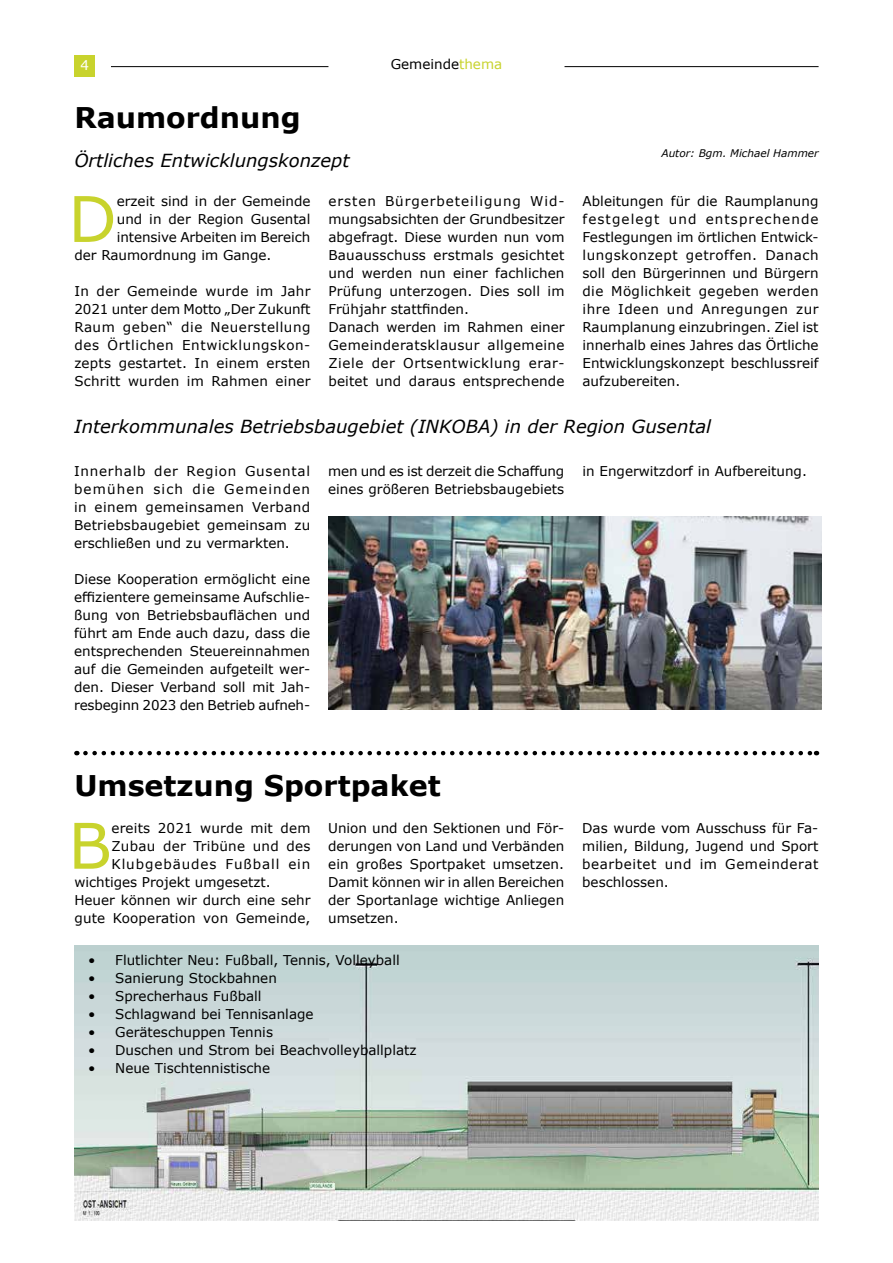
<style>
.page{position:relative;width:893px;height:1263px;background:#fff}
.page>*{position:absolute;margin:0;border:0;box-sizing:border-box;transform-origin:0 0}
.t1{font:63px "Verdana";color:#c8d32d}
.t2{font:700 28.5px "Verdana";color:#000}
.t3{font:italic 18px "Verdana";color:#000}
.t4{font:13.5px/18px "Verdana";color:#000;text-align:justify}
.t5{font:13.5px "Verdana";letter-spacing:.065em;color:#000}
.t6{font:13.5px "Verdana";letter-spacing:.02em;color:#000}
.t7{font:13.5px "Verdana";color:#fff}
.t8{font:italic 10.5px "Verdana";color:#000}
.s1{color:#c8d32d}
</style>
<div class="page">
<div style="left:74px;top:56px;width:21px;height:21px;background:#c8d32d"></div>
<hr style="left:111px;top:66px;width:217px;height:1px;background:#000">
<hr style="left:564px;top:66px;width:255px;height:1px;background:#000">
<img style="left:75px;top:945px;width:744px;height:275px">
<svg style="left:85px;top:751px;width:732px;height:4px"></svg>
<img style="left:328px;top:516px;width:493px;height:193px">
<p class="t7" style="left:81px;top:56px;width:10px">4</p>
<p class="t4" style="left:391px;top:55px;width:113px">Gemeinde<span class="s1">thema</span></p>
<h2 class="t2" style="left:74px;top:98px;width:228px">Raumordnung</h2>
<h3 class="t3" style="left:74px;top:148px;width:277px">Örtliches Entwicklungskonzept</h3>
<p class="t4" style="left:328px;top:192px;width:238px;text-align:left">ersten Bürgerbeteiligung Wid&shy;mungsabsichten der Grundbesitzer abgefragt. Diese wurden nun vom<br>Bauausschuss erstmals gesichtet und werden nun einer fachlichen<br>Prüfung unterzogen. Dies soll im<br>Frühjahr stattfinden.<br>Danach werden im Rahmen einer<br>Gemeinderatsklausur allgemeine<br>Ziele der Ortsentwicklung erar&shy;beitet und daraus entsprechende</p>
<h1 class="t1" style="left:68px;top:176px;width:50px">D</h1>
<p class="t4" style="left:117px;top:192px;width:195px">erzeit sind in der Gemeinde</p>
<p class="t4" style="left:117px;top:210px;width:195px">und in der Region Gusental</p>
<p class="t4" style="left:117px;top:228px;width:195px">intensive Arbeiten im Bereich</p>
<p class="t4" style="left:74px;top:246px;width:199px">der Raumordnung im Gange.</p>
<p class="t4" style="left:74px;top:282px;width:238px">In der Gemeinde wurde im Jahr 2021 unter dem Motto „Der Zukunft Raum geben“ die Neuerstellung des Örtlichen Entwicklungskon&shy;zepts gestartet. In einem ersten Schritt wurden im Rahmen einer</p>
<p class="t8" style="left:661px;top:146px;width:159px">Autor: Bgm. Michael Hammer</p>
<p class="t4" style="left:582px;top:192px;width:238px">Ableitungen für die Raumplanung festgelegt und entsprechende Festlegungen im örtlichen Entwick&shy;lungskonzept getroffen. Danach soll den Bürgerinnen und Bürgern die Möglichkeit gegeben werden ihre Ideen und Anregungen zur Raumplanung einzubringen. Ziel ist innerhalb eines Jahres das Örtliche Entwicklungskonzept beschlussreif aufzubereiten.</p>
<h3 class="t3" style="left:74px;top:414px;width:639px">Interkommunales Betriebsbaugebiet (INKOBA) in der Region Gusental</h3>
<p class="t4" style="left:74px;top:462px;width:238px">Innerhalb der Region Gusental bemühen sich die Gemeinden in einem gemeinsamen Verband Betriebsbaugebiet gemeinsam zu erschließen und zu vermarkten.</p>
<p class="t4" style="left:74px;top:570px;width:238px">Diese Kooperation ermöglicht eine effizientere gemeinsame Aufschlie&shy;ßung von Betriebsbauflächen und führt am Ende auch dazu, dass die entsprechenden Steuereinnahmen auf die Gemeinden aufgeteilt wer&shy;den. Dieser Verband soll mit Jah&shy;resbeginn 2023 den Betrieb aufneh-</p>
<p class="t4" style="left:328px;top:462px;width:238px">men und es ist derzeit die Schaffung eines größeren Betriebsbaugebiets</p>
<p class="t4" style="left:582px;top:462px;width:226px">in Engerwitzdorf in Aufbereitung.</p>
<h2 class="t2" style="left:74px;top:766px;width:368px">Umsetzung Sportpaket</h2>
<p class="t4" style="left:328px;top:819px;width:238px">Union und den Sektionen und För&shy;derungen von Land und Verbänden ein großes Sportpaket umsetzen.<br>Damit können wir in allen Bereichen der Sportanlage wichtige Anliegen umsetzen.</p>
<p class="t4" style="left:582px;top:818px;width:238px">Das wurde vom Ausschuss für Fa&shy;milien, Bildung, Jugend und Sport bearbeitet und im Gemeinderat beschlossen.</p>
<p class="t4" style="left:88px;top:951px;width:313px">• Flutlichter Neu: Fußball, Tennis, Volleyball</p>
<p class="t4" style="left:88px;top:969px;width:190px">• Sanierung Stockbahnen</p>
<p class="t4" style="left:88px;top:987px;width:175px">• Sprecherhaus Fußball</p>
<p class="t4" style="left:88px;top:1005px;width:227px">• Schlagwand bei Tennisanlage</p>
<p class="t4" style="left:88px;top:1023px;width:186px">• Geräteschuppen Tennis</p>
<p class="t4" style="left:88px;top:1041px;width:330px">• Duschen und Strom bei Beachvolleyballplatz</p>
<p class="t4" style="left:88px;top:1059px;width:183px">• Neue Tischtennistische</p>
<h1 class="t1" style="left:68px;top:802px;width:45px">B</h1>
<p class="t4" style="left:111px;top:819px;width:201px">ereits 2021 wurde mit dem</p>
<p class="t6" style="left:111px;top:836px;width:201px">Zubau der Tribüne und des</p>
<p class="t5" style="left:111px;top:854px;width:200px">Klubgebäudes Fußball ein</p>
<p class="t4" style="left:74px;top:873px;width:198px">wichtiges Projekt umgesetzt.</p>
<p class="t4" style="left:74px;top:891px;width:238px">Heuer können wir durch eine sehr</p>
<p class="t4" style="left:74px;top:909px;width:238px">gute Kooperation von Gemeinde,</p>
</div>
